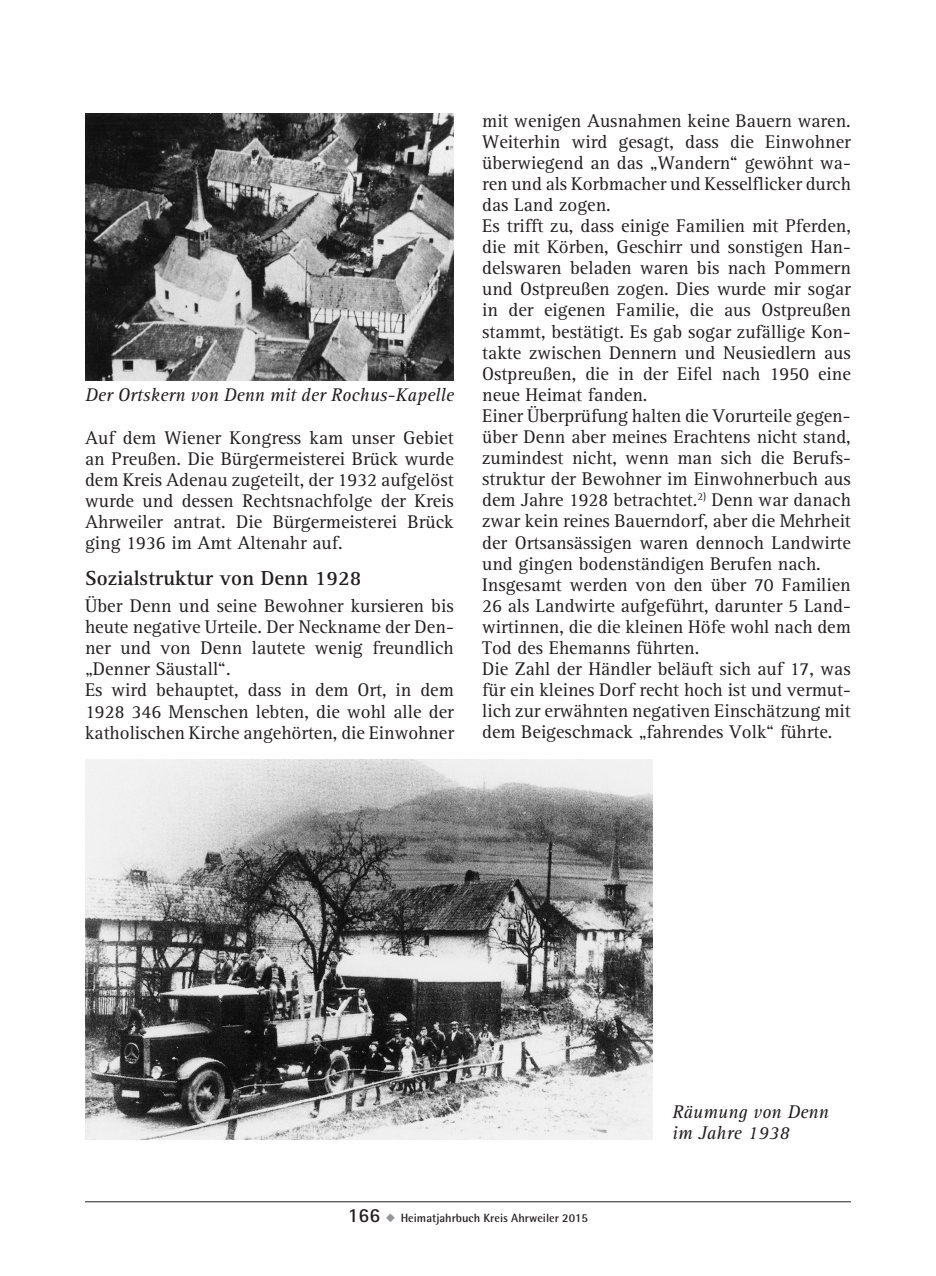
<style>
.page{position:relative;width:936px;height:1276px;background:#fff}
.page>*{position:absolute;margin:0;border:0;box-sizing:border-box;transform-origin:0 0}
.t1{font:700 21px "AT Rotis Serif";color:#231f20}
.t2{font:19px/21px "AT Rotis Serif";color:#231f20}
.t3{font:italic 19px/21px "AT Rotis Serif";color:#231f20}
.t4{font:700 12px "Rotis Semi Sans";color:#231f20}
.s1{font-family:"Rotis Sans Serif";font-size:20px}
.s2{color:#939598}
</style>
<div class="page">
<hr style="left:85px;top:1201px;width:765px;height:1px;background:#231f20">
<img style="left:85px;top:113px;width:369px;height:267px">
<img style="left:85px;top:759px;width:567px;height:380px">
<p class="t3" style="left:85px;top:385px;width:370px">Der Ortskern von Denn mit der Rochus-Kapelle</p>
<p class="t2" style="left:85px;top:427px;width:370px;text-align:justify">Auf dem Wiener Kongress kam unser Gebiet an Preußen. Die Bürgermeisterei Brück wurde dem Kreis Adenau zugeteilt, der 1932 aufgelöst wurde und dessen Rechtsnachfolge der Kreis Ahrweiler antrat. Die Bürgermeisterei Brück ging 1936 im Amt Altenahr auf.</p>
<p class="t1" style="left:85px;top:566px;width:278px">Sozialstruktur von Denn 1928</p>
<p class="t2" style="left:85px;top:596px;width:370px">Über Denn und seine Bewohner kursieren bis heute negative Urteile. Der Neckname der Den&shy;ner und von Denn lautete wenig freundlich „Denner Säustall“.<br>Es wird behauptet, dass in dem Ort, in dem 1928 346 Menschen lebten, die wohl alle der katholischen Kirche angehörten, die Einwohner</p>
<p class="t2" style="left:482px;top:110px;width:370px">mit wenigen Ausnahmen keine Bauern waren.<br>Weiterhin wird gesagt, dass die Einwohner überwiegend an das „Wandern“ gewöhnt wa&shy;ren und als Korbmacher und Kesselflicker durch das Land zogen.<br>Es trifft zu, dass einige Familien mit Pferden, die mit Körben, Geschirr und sonstigen Han&shy;delswaren beladen waren bis nach Pommern und Ostpreußen zogen. Dies wurde mir sogar in der eigenen Familie, die aus Ostpreußen stammt, bestätigt. Es gab sogar zufällige Kon&shy;takte zwischen Dennern und Neusiedlern aus Ostpreußen, die in der Eifel nach 1950 eine neue Heimat fanden.<br>Einer Überprüfung halten die Vorurteile gegen&shy;über Denn aber meines Erachtens nicht stand, zumindest nicht, wenn man sich die Berufs&shy;struktur der Bewohner im Einwohnerbuch aus dem Jahre 1928 betrachtet.<sup>2)</sup> Denn war danach zwar kein reines Bauerndorf, aber die Mehrheit der Ortsansässigen waren dennoch Landwirte und gingen bodenständigen Berufen nach.<br>Insgesamt werden von den über 70 Familien 26 als Landwirte aufgeführt, darunter 5 Land&shy;wirtinnen, die die kleinen Höfe wohl nach dem Tod des Ehemanns führten.<br>Die Zahl der Händler beläuft sich auf 17, was für ein kleines Dorf recht hoch ist und vermut&shy;lich zur erwähnten negativen Einschätzung mit dem Beigeschmack „fahrendes Volk“ führte.</p>
<p class="t3" style="left:672px;top:1102px;width:158px">Räumung von Denn im Jahre 1938</p>
<p class="t4" style="left:348px;top:1210px;width:242px"><span class="s1">166</span> <span class="s2">◆</span> Heimatjahrbuch Kreis Ahrweiler 2015</p>
</div>
